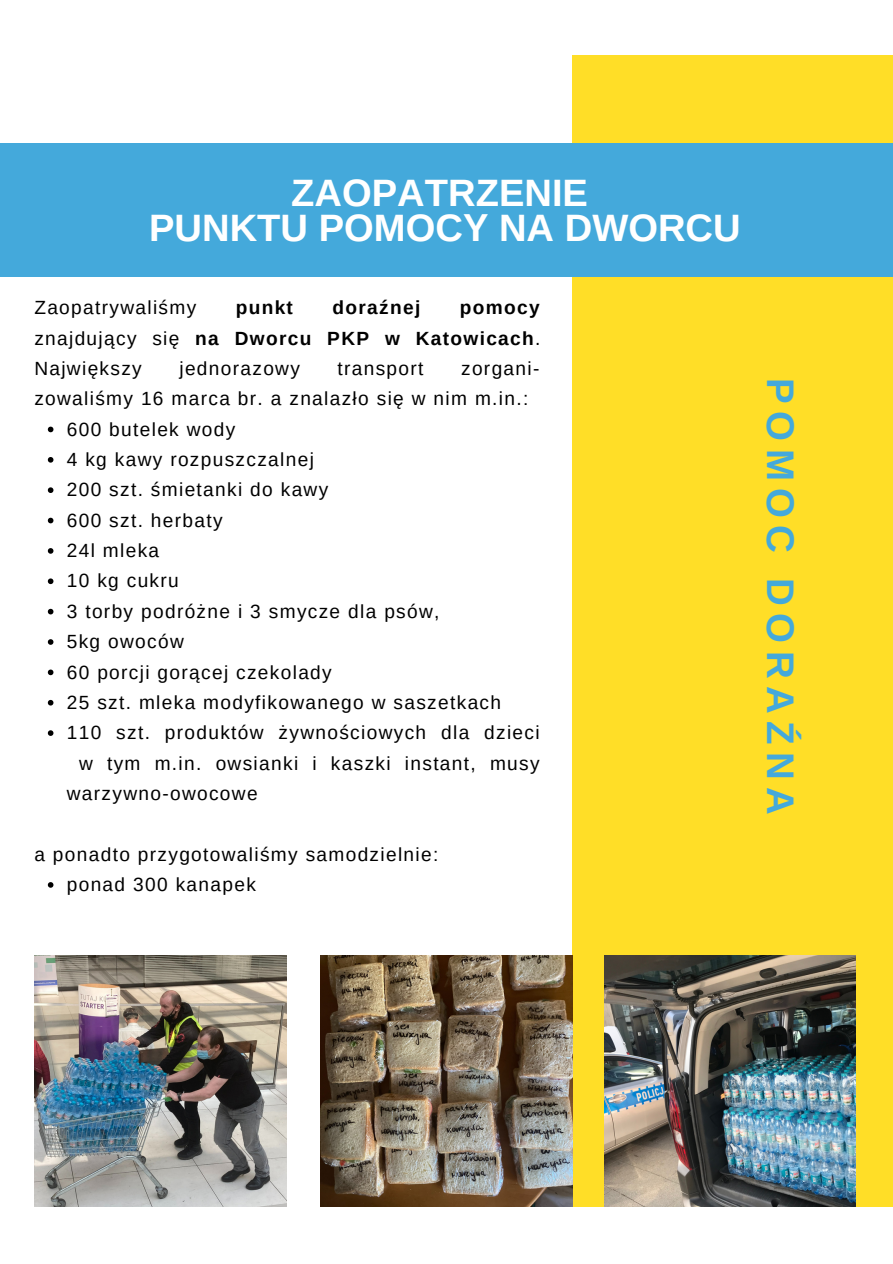
<style>
.page{position:relative;width:893px;height:1264px;background:#fff}
.page>*{position:absolute;margin:0;border:0;box-sizing:border-box;transform-origin:0 0}
.t1{font:700 38.4px "Arimo";letter-spacing:.19em;color:#44a9db}
.t2{font:700 38.1px/34.8px "Arimo";color:#fff;text-align:center}
.t3{font:19.05px/30.3px "Arimo";letter-spacing:.07em;color:#000}
.t4{font:700 19.05px/30.3px "Arimo";letter-spacing:.07em;color:#000;text-align:justify}
.s1{font-weight:400}
</style>
<div class="page">
<div style="left:572px;top:56px;width:320px;height:1151px;background:#ffde27"></div>
<div style="left:0;top:143px;width:892px;height:133px;background:#44a9db"></div>
<img style="left:34px;top:955px;width:252px;height:251px">
<img style="left:320px;top:955px;width:252px;height:251px">
<img style="left:604px;top:955px;width:251px;height:251px">
<svg style="left:48px;top:426px;width:5px;height:6px"></svg>
<svg style="left:48px;top:457px;width:5px;height:5px"></svg>
<svg style="left:48px;top:487px;width:5px;height:6px"></svg>
<svg style="left:48px;top:517px;width:5px;height:6px"></svg>
<svg style="left:48px;top:548px;width:5px;height:5px"></svg>
<svg style="left:48px;top:578px;width:5px;height:6px"></svg>
<svg style="left:48px;top:609px;width:5px;height:5px"></svg>
<svg style="left:48px;top:639px;width:5px;height:6px"></svg>
<svg style="left:48px;top:669px;width:5px;height:6px"></svg>
<svg style="left:48px;top:700px;width:5px;height:5px"></svg>
<svg style="left:48px;top:730px;width:5px;height:6px"></svg>
<svg style="left:48px;top:882px;width:5px;height:5px"></svg>
<h2 class="t2" style="left:149px;top:175px;width:593px">ZAOPATRZENIE<br>PUNKTU POMOCY NA DWORCU</h2>
<p class="t3" style="left:34px;top:292px;width:163px">Zaopatrywaliśmy</p>
<p class="t4" style="left:236px;top:292px;width:59px">punkt</p>
<p class="t4" style="left:332px;top:292px;width:89px">doraźnej</p>
<p class="t4" style="left:34px;top:292px;width:507px;text-indent:425px">pomocy <span class="s1">znajdujący się</span> na Dworcu PKP w Katowicach<span class="s1">.<br>Największy</span></p>
<p class="t3" style="left:34px;top:353px;width:506px;text-indent:427px">zorgani&shy;zowaliśmy 16 marca br. a znalazło się w nim m.in.:</p>
<p class="t3" style="left:179px;top:353px;width:122px">jednorazowy</p>
<p class="t3" style="left:337px;top:353px;width:87px">transport</p>
<p class="t3" style="left:67px;top:414px;width:170px">600 butelek wody</p>
<p class="t3" style="left:67px;top:444px;width:248px">4 kg kawy rozpuszczalnej</p>
<p class="t3" style="left:67px;top:474px;width:263px">200 szt. śmietanki do kawy</p>
<p class="t3" style="left:67px;top:505px;width:157px">600 szt. herbaty</p>
<p class="t3" style="left:67px;top:535px;width:94px">24l mleka</p>
<p class="t3" style="left:67px;top:565px;width:113px">10 kg cukru</p>
<p class="t3" style="left:67px;top:596px;width:374px">3 torby podróżne i 3 smycze dla psów,</p>
<p class="t3" style="left:67px;top:626px;width:118px">5kg owoców</p>
<p class="t3" style="left:67px;top:656px;width:266px">60 porcji gorącej czekolady</p>
<p class="t3" style="left:67px;top:687px;width:436px">25 szt. mleka modyfikowanego w saszetkach</p>
<p class="t3" style="left:67px;top:717px;width:474px">110 szt. produktów żywnościowych dla dzieci</p>
<p class="t3" style="left:79px;top:748px;width:462px">w tym m.in. owsianki i kaszki instant, musy</p>
<p class="t3" style="left:67px;top:778px;width:192px">warzywno-owocowe</p>
<p class="t3" style="left:34px;top:839px;width:405px">a ponadto przygotowaliśmy samodzielnie:</p>
<p class="t3" style="left:67px;top:869px;width:190px">ponad 300 kanapek</p>
<h1 class="t1" style="left:801px;top:378px;width:437px;rotate:90deg">POMOC DORAŹNA</h1>
</div>
